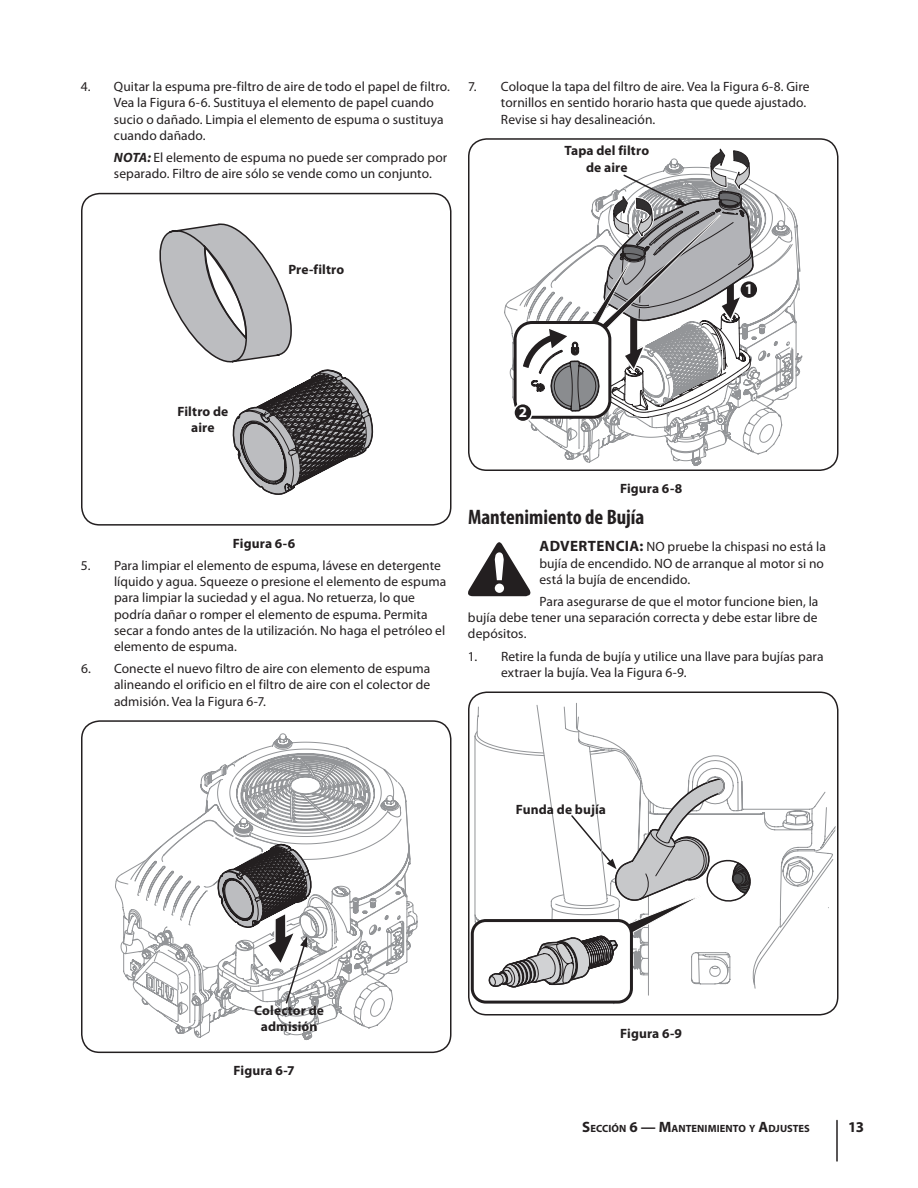
<style>
.page{position:relative;width:918px;height:1188px;background:#fff}
.page>*{position:absolute;margin:0;border:0;box-sizing:border-box;transform-origin:0 0}
.t1{font:700 condensed 21px "Myriad Pro";color:#231f20}
.t2{font:700 15px "Myriad Pro";color:#231f20}
.t3{font:700 15px "Myriad Pro";color:#fff}
.t4{font:13.5px/16.2px "Myriad Pro";letter-spacing:.005em;color:#231f20}
.t5{font:700 13.5px/16.2px "Myriad Pro";letter-spacing:.01em;color:#231f20;text-align:center}
.t6{font:700 10.5px "Myriad Pro";letter-spacing:.005em;color:#231f20}
.s1{font-weight:700;font-style:italic}
.s2{font-weight:700;font-size:15px}
.s3{font-size:15px}
</style>
<div class="page">
<hr style="left:836px;top:1120px;width:2px;height:41px;background:#231f20">
<div style="left:514px;top:321px;width:97px;height:98px;border:3px solid #231f20;border-radius:17px"></div>
<div style="left:514px;top:404px;width:18px;height:18px;background:#231f20;border-radius:50%"></div>
<div style="left:513px;top:403px;width:20px;height:19px;border:2px solid #fff;border-radius:50%"></div>
<svg style="left:520px;top:148px;width:283px;height:318px"></svg>
<div style="left:468px;top:138px;width:370px;height:333px;border:2px solid #231f20;border-radius:18px"></div>
<svg style="left:468px;top:542px;width:63px;height:54px"></svg>
<svg style="left:474px;top:703px;width:352px;height:286px"></svg>
<div style="left:472px;top:921px;width:159px;height:81px;background:#fff;border-radius:14px"></div>
<div style="left:471px;top:919px;width:162px;height:85px;border:3px solid #231f20;border-radius:14px"></div>
<svg style="left:488px;top:775px;width:263px;height:229px"></svg>
<div style="left:468px;top:692px;width:370px;height:324px;border:2px solid #231f20;border-radius:18px"></div>
<svg style="left:159px;top:223px;width:215px;height:272px"></svg>
<div style="left:81px;top:193px;width:371px;height:333px;border:2px solid #231f20;border-radius:18px"></div>
<svg style="left:121px;top:733px;width:297px;height:307px"></svg>
<div style="left:81px;top:720px;width:371px;height:333px;border:2px solid #231f20;border-radius:18px"></div>
<p class="t4" style="left:114px;top:79px;width:337px;text-indent:-33px">4. Quitar la espuma pre-filtro de aire de todo el papel de filtro.<br>Vea la Figura 6-6. Sustituya el elemento de papel cuando sucio o dañado. Limpia el elemento de espuma o sustituya cuando dañado.</p>
<p class="t4" style="left:114px;top:150px;width:335px"><span class="s1">NOTA:</span> El elemento de espuma no puede ser comprado por separado. Filtro de aire sólo se vende como un conjunto.</p>
<p class="t4" style="left:501px;top:79px;width:310px;text-indent:-33px">7. Coloque la tapa del filtro de aire. Vea la Figura 6-8. Gire tornillos en sentido horario hasta que quede ajustado.<br>Revise si hay desalineación.</p>
<p class="t5" style="left:564px;top:143px;width:86px">Tapa del filtro de aire</p>
<p class="t5" style="left:288px;top:261px;width:58px">Pre-filtro</p>
<p class="t3" style="left:745px;top:281px;width:10px">1</p>
<p class="t5" style="left:177px;top:403px;width:53px">Filtro de aire</p>
<p class="t5" style="left:233px;top:535px;width:64px">Figura 6-6</p>
<p class="t4" style="left:114px;top:558px;width:334px;text-indent:-33px">5. Para limpiar el elemento de espuma, lávese en detergente líquido y agua. Squeeze o presione el elemento de espuma para limpiar la suciedad y el agua. No retuerza, lo que podría dañar o romper el elemento de espuma. Permita secar a fondo antes de la utilización. No haga el petróleo el elemento de espuma.</p>
<p class="t4" style="left:114px;top:661px;width:318px;text-align:justify;text-indent:-33px">6. Conecte el nuevo filtro de aire con elemento de espuma alineando el orificio en el filtro de aire con el colector de admisión. Vea la Figura 6-7.</p>
<p class="t3" style="left:519px;top:404px;width:10px">2</p>
<p class="t5" style="left:620px;top:481px;width:64px">Figura 6-8</p>
<h1 class="t1" style="left:468px;top:506px;width:178px">Mantenimiento de Bujía</h1>
<p class="t4" style="left:539px;top:539px;width:288px"><span class="s2">ADVERTENCIA:</span> NO pruebe la chispasi no está la bujía de encendido. NO de arranque al motor si no está la bujía de encendido.</p>
<p class="t4" style="left:468px;top:594px;width:352px;text-align:justify;text-indent:71px">Para asegurarse de que el motor funcione bien, la bujía debe tener una separación correcta y debe estar libre de depósitos.</p>
<p class="t4" style="left:501px;top:648px;width:324px;text-indent:-33px">1. Retire la funda de bujía y utilice una llave para bujías para extraer la bujía. Vea la Figura 6-9.</p>
<p class="t5" style="left:516px;top:801px;width:92px">Funda de bujía</p>
<p class="t5" style="left:254px;top:1003px;width:71px">Colector de admisión</p>
<p class="t5" style="left:234px;top:1063px;width:63px">Figura 6-7</p>
<p class="t5" style="left:620px;top:1025px;width:63px">Figura 6-9</p>
<p class="t6" style="left:582px;top:1122px;width:228px"><span class="s3">S</span>ECCIÓN <span class="s3">6 — M</span>ANTENIMIENTO Y <span class="s3">A</span>DJUSTES</p>
<p class="t2" style="left:848px;top:1118px;width:17px">13</p>
</div>
